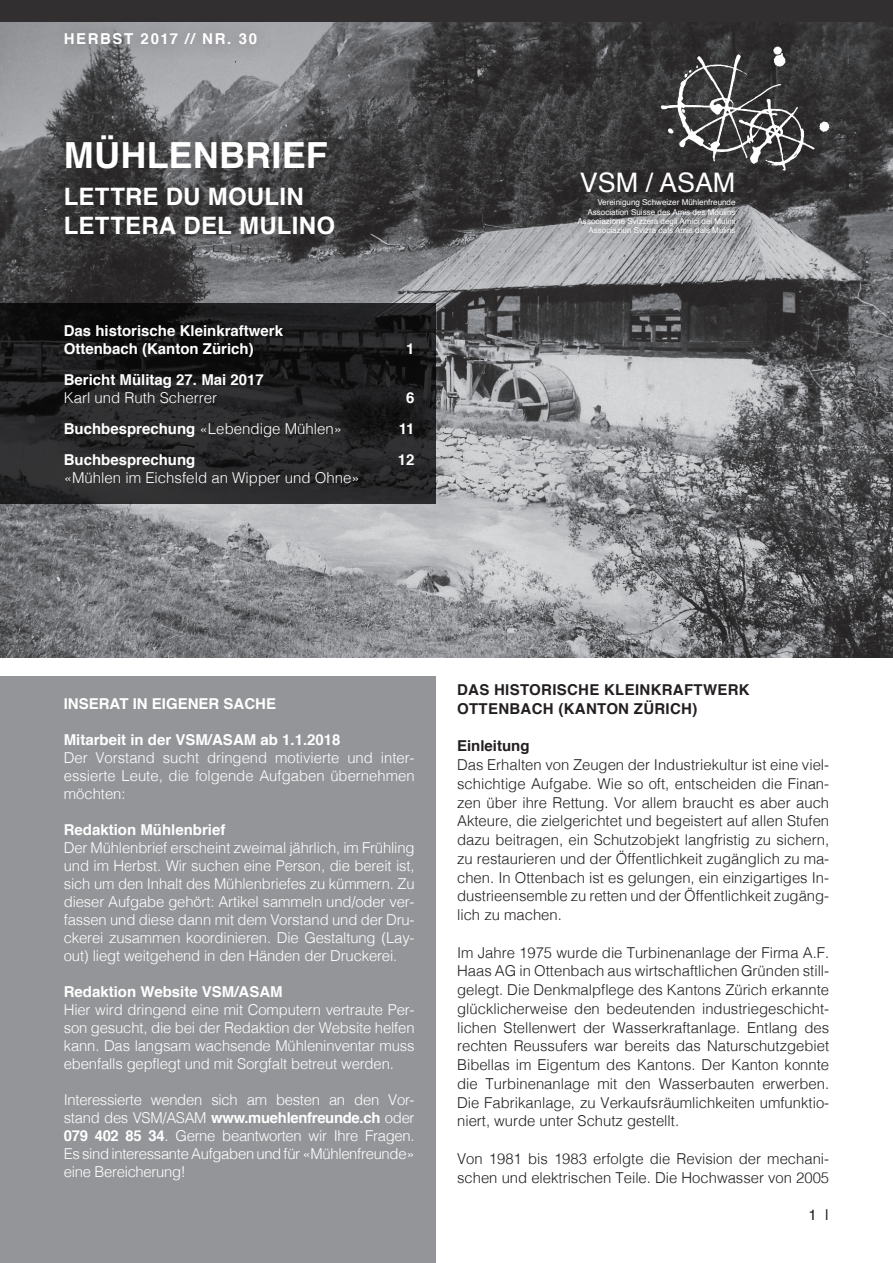
<style>
.page{position:relative;width:893px;height:1263px;background:#fff}
.page>*{position:absolute;margin:0;border:0;box-sizing:border-box;transform-origin:0 0}
.t1{font:700 36px "Helvetica";letter-spacing:.005em;color:#fff}
.t2{font:27px "Helvetica";color:#fff}
.t3{font:700 24px/28.8px "Helvetica";letter-spacing:.01em;color:#fff}
.t4{font:300 15px/18.8px "Helvetica";color:#231f20;text-align:justify}
.t5{font:300 15px/18px "Helvetica";letter-spacing:-.01em;color:#fff;text-align:justify}
.t6{font:700 15px/18px "Helvetica";color:#fff}
.t7{font:700 15px/18.8px "Helvetica";letter-spacing:.02em;color:#231f20}
.t8{font:700 15px "Helvetica";letter-spacing:.105em;color:#fff}
.t9{font:700 15px "Helvetica";color:#231f20}
.t10{font:15px "Helvetica";color:#231f20}
.t11{font:8.1px/9.4px "Helvetica";color:#fff;text-align:right}
.s1{font-weight:700}
</style>
<div class="page">
<img style="left:0;top:21px;width:893px;height:637px">
<div style="left:0;top:0;width:893px;height:21px;background:#312f30"></div>
<div style="left:46px;top:14px;width:229px;height:49px;background:#231f20;opacity:.5"></div>
<svg style="left:661px;top:46px;width:168px;height:125px;background:#504f50"></svg>
<svg style="left:0;top:304px;width:436px;height:200px;background:#202022"></svg>
<div style="left:555px;top:145px;width:206px;height:115px;background:#231f20;opacity:.45"></div>
<div style="left:0;top:676px;width:436px;height:587px;background:#939598"></div>
<p class="t8" style="left:64px;top:32px;width:195px">HERBST 2017 // NR. 30</p>
<h1 class="t1" style="left:64px;top:140px;width:266px">MÜHLENBRIEF</h1>
<h3 class="t3" style="left:64px;top:184px;width:273px">LETTRE DU MOULIN<br>LETTERA DEL MULINO</h3>
<p class="t6" style="left:64px;top:323px;width:221px">Das historische Kleinkraftwerk<br>Ottenbach (Kanton Zürich)</p>
<p class="t6" style="left:406px;top:341px;width:10px">1</p>
<p class="t6" style="left:64px;top:372px;width:202px">Bericht Mülitag 27. Mai 2017</p>
<p class="t5" style="left:64px;top:390px;width:155px">Karl und Ruth Scherrer</p>
<p class="t6" style="left:406px;top:390px;width:10px">6</p>
<p class="t5" style="left:64px;top:421px;width:280px"><span class="s1">Buchbesprechung</span> «Lebendige Mühlen»</p>
<p class="t6" style="left:399px;top:421px;width:17px">11</p>
<p class="t6" style="left:64px;top:452px;width:133px">Buchbesprechung</p>
<p class="t6" style="left:398px;top:452px;width:18px">12</p>
<p class="t5" style="left:64px;top:470px;width:297px">«Mühlen im Eichsfeld an Wipper und Ohne»</p>
<h2 class="t2" style="left:580px;top:171px;width:157px">VSM / ASAM</h2>
<p class="t11" style="left:578px;top:198px;width:160px">Vereinigung Schweizer Mühlenfreunde Association Suisse des Amis des Moulins Associazione Svizzera degli Amici dei Mulini Associaziun Svizra dals Amis dals Mulins</p>
<p class="t6" style="left:64px;top:696px;width:214px">INSERAT IN EIGENER SACHE</p>
<p class="t6" style="left:64px;top:732px;width:278px">Mitarbeit in der VSM/ASAM ab 1.1.2018</p>
<p class="t5" style="left:64px;top:750px;width:352px">Der Vorstand sucht dringend motivierte und inter&shy;essierte Leute, die folgende Aufgaben übernehmen möchten:</p>
<p class="t6" style="left:64px;top:822px;width:163px">Redaktion Mühlenbrief</p>
<p class="t5" style="left:64px;top:840px;width:352px">Der Mühlenbrief erscheint zweimal jährlich, im Frühling und im Herbst. Wir suchen eine Person, die bereit ist, sich um den Inhalt des Mühlenbriefes zu kümmern. Zu dieser Aufgabe gehört: Artikel sammeln und/oder ver&shy;fassen und diese dann mit dem Vorstand und der Dru&shy;ckerei zusammen koordinieren. Die Gestaltung (Lay&shy;out) liegt weitgehend in den Händen der Druckerei.</p>
<p class="t6" style="left:64px;top:984px;width:220px">Redaktion Website VSM/ASAM</p>
<p class="t5" style="left:64px;top:1002px;width:352px">Hier wird dringend eine mit Computern vertraute Per&shy;son gesucht, die bei der Redaktion der Website helfen kann. Das langsam wachsende Mühleninventar muss ebenfalls gepflegt und mit Sorgfalt betreut werden.</p>
<p class="t5" style="left:64px;top:1092px;width:352px">Interessierte wenden sich am besten an den Vor&shy;stand des VSM/ASAM <span class="s1">www.muehlenfreunde.ch</span> oder <span class="s1">079 402 85 34</span>. Gerne beantworten wir Ihre Fragen.<br>Es sind interessante Aufgaben und für «Mühlenfreunde» eine Bereicherung!</p>
<p class="t7" style="left:457px;top:682px;width:294px">DAS HISTORISCHE KLEINKRAFTWERK<br>OTTENBACH (KANTON ZÜRICH)</p>
<p class="t9" style="left:457px;top:740px;width:74px">Einleitung</p>
<p class="t4" style="left:457px;top:757px;width:374px">Das Erhalten von Zeugen der Industriekultur ist eine viel&shy;schichtige Aufgabe. Wie so oft, entscheiden die Finan&shy;zen über ihre Rettung. Vor allem braucht es aber auch Akteure, die zielgerichtet und begeistert auf allen Stufen dazu beitragen, ein Schutzobjekt langfristig zu sichern, zu restaurieren und der Öffentlichkeit zugänglich zu ma&shy;chen. In Ottenbach ist es gelungen, ein einzigartiges In&shy;dustrieensemble zu retten und der Öffentlichkeit zugäng&shy;lich zu machen.</p>
<p class="t4" style="left:457px;top:944px;width:374px">Im Jahre 1975 wurde die Turbinenanlage der Firma A.F.<br>Haas AG in Ottenbach aus wirtschaftlichen Gründen still&shy;gelegt. Die Denkmalpflege des Kantons Zürich erkannte glücklicherweise den bedeutenden industriegeschicht&shy;lichen Stellenwert der Wasserkraftanlage. Entlang des rechten Reussufers war bereits das Naturschutzgebiet Bibellas im Eigentum des Kantons. Der Kanton konnte die Turbinenanlage mit den Wasserbauten erwerben.<br>Die Fabrikanlage, zu Verkaufsräumlichkeiten umfunktio&shy;niert, wurde unter Schutz gestellt.</p>
<p class="t4" style="left:457px;top:1150px;width:374px">Von 1981 bis 1983 erfolgte die Revision der mechani&shy;schen und elektrischen Teile. Die Hochwasser von 2005</p>
<p class="t10" style="left:809px;top:1209px;width:22px">1 |</p>
</div>
